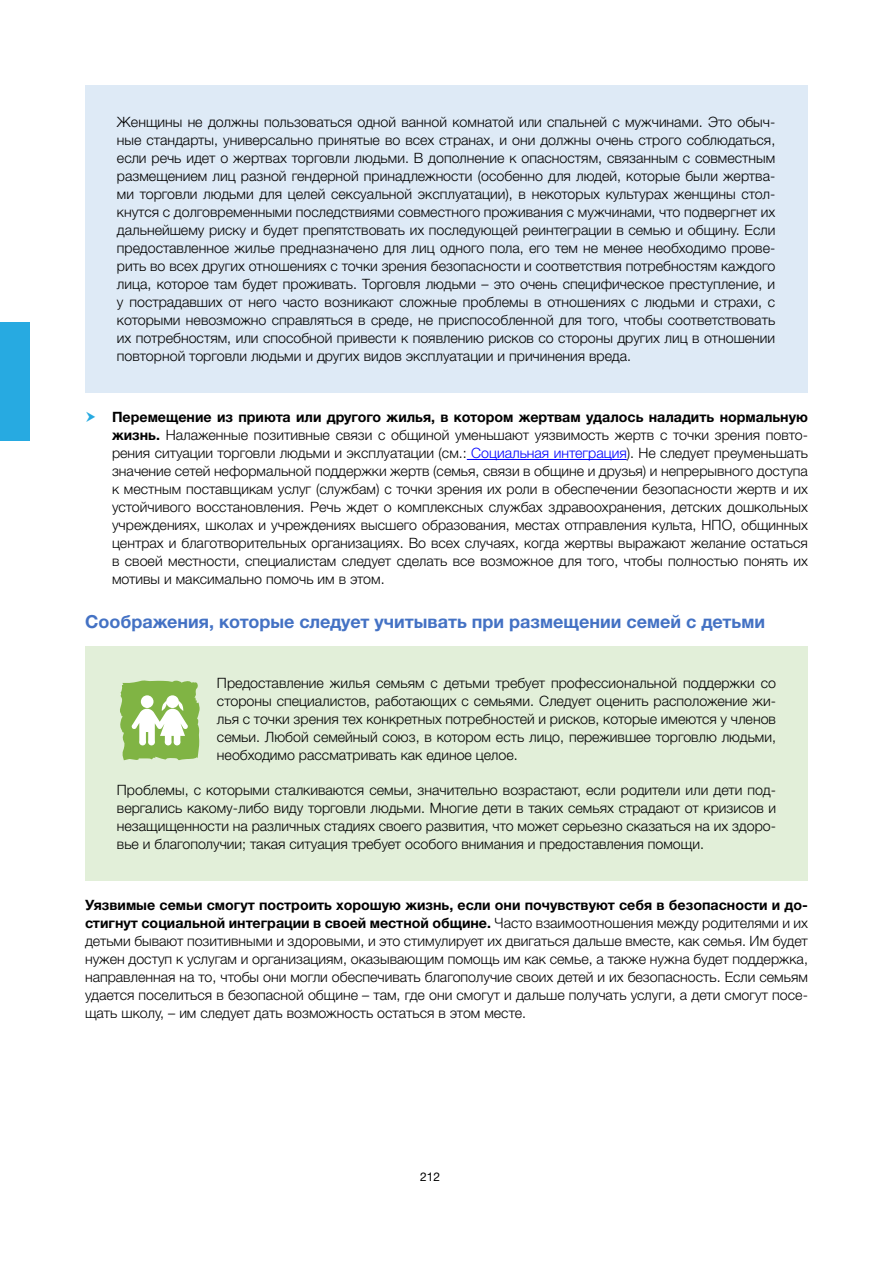
<style>
.page{position:relative;width:893px;height:1263px;background:#fff}
.page>*{position:absolute;margin:0;border:0;box-sizing:border-box;transform-origin:0 0}
.t1{font:700 18px "Helvetica Neue LTW1 G";color:#4472c4}
.t2{font:300 14.25px/18px "Helvetica Neue LTW1 G";color:#000;text-align:justify}
.t3{font:12px "Helvetica Neue LTW1 G";color:#000}
.s1{font-weight:700}
.s2{color:#00f}
</style>
<div class="page">
<div style="left:0;top:323px;width:30px;height:118px;background:#27aae1"></div>
<hr style="left:467px;top:459px;width:160px;height:1px;background:#00f">
<div style="left:85px;top:85px;width:722px;height:308px;background:#deeaf6"></div>
<div style="left:85px;top:646px;width:723px;height:235px;background:#e2efd9"></div>
<svg style="left:120px;top:680px;width:80px;height:80px;background:#a7cb7e"></svg>
<p class="t2" style="left:117px;top:113px;width:660px">Женщины не должны пользоваться одной ванной комнатой или спальней с мужчинами. Это обыч&shy;ные стандарты, универсально принятые во всех странах, и они должны очень строго соблюдаться, если речь идет о жертвах торговли людьми. В дополнение к опасностям, связанным с совместным размещением лиц разной гендерной принадлежности (особенно для людей, которые были жертва&shy;ми торговли людьми для целей сексуальной эксплуатации), в некоторых культурах женщины стол&shy;кнутся с долговременными последствиями совместного проживания с мужчинами, что подвергнет их дальнейшему риску и будет препятствовать их последующей реинтеграции в семью и общину. Если предоставленное жилье предназначено для лиц одного пола, его тем не менее необходимо прове&shy;рить во всех других отношениях с точки зрения безопасности и соответствия потребностям каждого лица, которое там будет проживать. Торговля людьми – это очень специфическое преступление, и у пострадавших от него часто возникают сложные проблемы в отношениях с людьми и страхи, с которыми невозможно справляться в среде, не приспособленной для того, чтобы соответствовать их потребностям, или способной привести к появлению рисков со стороны других лиц в отношении повторной торговли людьми и других видов эксплуатации и причинения вреда.</p>
<p class="t2" style="left:112px;top:408px;width:697px"><span class="s1">Перемещение из приюта или другого жилья, в котором жертвам удалось наладить нормальную жизнь.</span> Налаженные позитивные связи с общиной уменьшают уязвимость жертв с точки зрения повто&shy;рения ситуации торговли людьми и эксплуатации (см.: <span class="s2">Социальная интеграция</span>). Не следует преуменьшать значение сетей неформальной поддержки жертв (семья, связи в общине и друзья) и непрерывного доступа к местным поставщикам услуг (службам) с точки зрения их роли в обеспечении безопасности жертв и их устойчивого восстановления. Речь ждет о комплексных службах здравоохранения, детских дошкольных учреждениях, школах и учреждениях высшего образования, местах отправления культа, НПО, общинных центрах и благотворительных организациях. Во всех случаях, когда жертвы выражают желание остаться в своей местности, специалистам следует сделать все возможное для того, чтобы полностью понять их мотивы и максимально помочь им в этом.</p>
<p class="t1" style="left:85px;top:610px;width:682px">Соображения, которые следует учитывать при размещении семей с детьми</p>
<p class="t2" style="left:217px;top:674px;width:561px">Предоставление жилья семьям с детьми требует профессиональной поддержки со стороны специалистов, работающих с семьями. Следует оценить расположение жи&shy;лья с точки зрения тех конкретных потребностей и рисков, которые имеются у членов семьи. Любой семейный союз, в котором есть лицо, пережившее торговлю людьми, необходимо рассматривать как единое целое.</p>
<p class="t2" style="left:117px;top:781px;width:661px">Проблемы, с которыми сталкиваются семьи, значительно возрастают, если родители или дети под&shy;вергались какому-либо виду торговли людьми. Многие дети в таких семьях страдают от кризисов и незащищенности на различных стадиях своего развития, что может серьезно сказаться на их здоро&shy;вье и благополучии; такая ситуация требует особого внимания и предоставления помощи.</p>
<p class="t2" style="left:85px;top:896px;width:724px"><span class="s1">Уязвимые семьи смогут построить хорошую жизнь, если они почувствуют себя в безопасности и до&shy;стигнут социальной интеграции в своей местной общине.</span> Часто взаимоотношения между родителями и их детьми бывают позитивными и здоровыми, и это стимулирует их двигаться дальше вместе, как семья. Им будет нужен доступ к услугам и организациям, оказывающим помощь им как семье, а также нужна будет поддержка, направленная на то, чтобы они могли обеспечивать благополучие своих детей и их безопасность. Если семьям удается поселиться в безопасной общине – там, где они смогут и дальше получать услуги, а дети смогут посе&shy;щать школу, – им следует дать возможность остаться в этом месте.</p>
<p class="t3" style="left:420px;top:1169px;width:22px">212</p>
</div>
